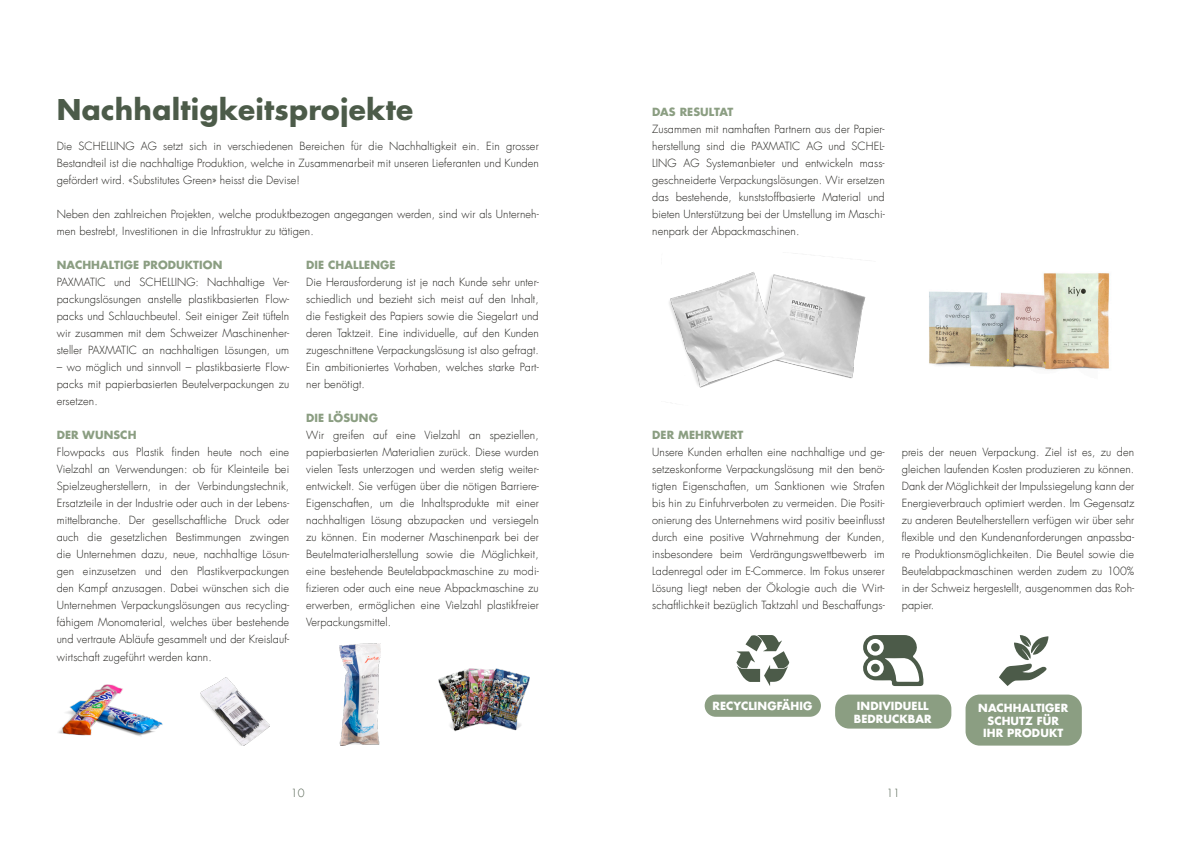
<style>
.page{position:relative;width:1191px;height:842px;background:#fff}
.page>*{position:absolute;margin:0;border:0;box-sizing:border-box;transform-origin:0 0}
.t1{font:700 28px "Futura Com";letter-spacing:.01em;color:#4c5b49}
.t2{font:300 11px/17px "Futura Com";letter-spacing:.01em;color:#21201c;text-align:justify}
.t3{font:700 11px "Futura Com";letter-spacing:.01em;color:#8b9e82}
.t4{font:700 11px/12.6px "Futura Com";letter-spacing:.01em;color:#fff}
.t5{font:300 11px "Futura Com";color:#4c5b49}
</style>
<div class="page">
<img style="left:669px;top:253px;width:197px;height:135px">
<img style="left:929px;top:273px;width:181px;height:97px">
<svg style="left:863px;top:635px;width:60px;height:51px"></svg>
<div style="left:871px;top:643px;width:8px;height:9px;background:#4c5b49;border-radius:50%"></div>
<div style="left:871px;top:664px;width:8px;height:8px;background:#4c5b49;border-radius:50%"></div>
<div style="left:835px;top:694px;width:116px;height:35px;background:#8b9e82;border-radius:14px"></div>
<div style="left:704px;top:694px;width:117px;height:23px;background:#8b9e82;border-radius:11px"></div>
<svg style="left:736px;top:635px;width:53px;height:51px"></svg>
<div style="left:965px;top:694px;width:116px;height:52px;background:#8b9e82;border-radius:14px"></div>
<svg style="left:999px;top:635px;width:49px;height:51px"></svg>
<img style="left:58px;top:684px;width:105px;height:53px">
<img style="left:201px;top:677px;width:69px;height:69px">
<img style="left:339px;top:643px;width:42px;height:103px">
<img style="left:438px;top:668px;width:92px;height:64px">
<h1 class="t1" style="left:57px;top:88px;width:358px">Nachhaltigkeitsprojekte</h1>
<p class="t2" style="left:57px;top:138px;width:483px">Die SCHELLING AG setzt sich in verschiedenen Bereichen für die Nachhaltigkeit ein. Ein grosser Bestandteil ist die nachhaltige Produktion, welche in Zusammenarbeit mit unseren Lieferanten und Kunden gefördert wird. «Substitutes Green» heisst die Devise!</p>
<p class="t2" style="left:57px;top:206px;width:483px">Neben den zahlreichen Projekten, welche produktbezogen angegangen werden, sind wir als Unterneh&shy;men bestrebt, Investitionen in die Infrastruktur zu tätigen.</p>
<p class="t3" style="left:57px;top:257px;width:167px">NACHHALTIGE PRODUKTION</p>
<p class="t2" style="left:57px;top:274px;width:234px">PAXMATIC und SCHELLING: Nachhaltige Ver&shy;packungslösungen anstelle plastikbasierten Flow&shy;packs und Schlauchbeutel. Seit einiger Zeit tüfteln wir zusammen mit dem Schweizer Maschinenher&shy;steller PAXMATIC an nachhaltigen Lösungen, um</p>
<p class="t2" style="left:57px;top:359px;width:234px">– wo möglich und sinnvoll – plastikbasierte Flow&shy;packs mit papierbasierten Beutelverpackungen zu ersetzen.</p>
<p class="t3" style="left:57px;top:427px;width:81px">DER WUNSCH</p>
<p class="t2" style="left:57px;top:444px;width:234px">Flowpacks aus Plastik finden heute noch eine Vielzahl an Verwendungen: ob für Kleinteile bei Spielzeugherstellern, in der Verbindungstechnik, Ersatzteile in der Industrie oder auch in der Lebens&shy;mittelbranche. Der gesellschaftliche Druck oder auch die gesetzlichen Bestimmungen zwingen die Unternehmen dazu, neue, nachhaltige Lösun&shy;gen einzusetzen und den Plastikverpackungen den Kampf anzusagen. Dabei wünschen sich die Unternehmen Verpackungslösungen aus recycling&shy;fähigem Monomaterial, welches über bestehende und vertraute Abläufe gesammelt und der Kreislauf&shy;wirtschaft zugeführt werden kann.</p>
<p class="t3" style="left:306px;top:257px;width:91px">DIE CHALLENGE</p>
<p class="t2" style="left:306px;top:274px;width:234px">Die Herausforderung ist je nach Kunde sehr unter&shy;schiedlich und bezieht sich meist auf den Inhalt, die Festigkeit des Papiers sowie die Siegelart und deren Taktzeit. Eine individuelle, auf den Kunden zugeschnittene Verpackungslösung ist also gefragt.<br>Ein ambitioniertes Vorhaben, welches starke Part&shy;ner benötigt.</p>
<p class="t3" style="left:306px;top:410px;width:73px">DIE LÖSUNG</p>
<p class="t2" style="left:306px;top:427px;width:234px">Wir greifen auf eine Vielzahl an speziellen, papierbasierten Materialien zurück. Diese wurden vielen Tests unterzogen und werden stetig weiter&shy;entwickelt. Sie verfügen über die nötigen Barriere-Eigenschaften, um die Inhaltsprodukte mit einer nachhaltigen Lösung abzupacken und versiegeln zu können. Ein moderner Maschinenpark bei der Beutelmaterialherstellung sowie die Möglichkeit, eine bestehende Beutelabpackmaschine zu modi&shy;fizieren oder auch eine neue Abpackmaschine zu erwerben, ermöglichen eine Vielzahl plastikfreier Verpackungsmittel.</p>
<p class="t3" style="left:652px;top:104px;width:83px">DAS RESULTAT</p>
<p class="t2" style="left:652px;top:121px;width:234px">Zusammen mit namhaften Partnern aus der Papier&shy;herstellung sind die PAXMATIC AG und SCHEL-LING AG Systemanbieter und entwickeln mass&shy;geschneiderte Verpackungslösungen. Wir ersetzen das bestehende, kunststoffbasierte Material und bieten Unterstützung bei der Umstellung im Maschi&shy;nenpark der Abpackmaschinen.</p>
<p class="t3" style="left:652px;top:427px;width:93px">DER MEHRWERT</p>
<p class="t2" style="left:652px;top:444px;width:234px">Unsere Kunden erhalten eine nachhaltige und ge&shy;setzeskonforme Verpackungslösung mit den benö&shy;tigten Eigenschaften, um Sanktionen wie Strafen bis hin zu Einfuhrverboten zu vermeiden. Die Positi&shy;onierung des Unternehmens wird positiv beeinflusst durch eine positive Wahrnehmung der Kunden, insbesondere beim Verdrängungswettbewerb im Ladenregal oder im E-Commerce. Im Fokus unserer Lösung liegt neben der Ökologie auch die Wirt&shy;schaftlichkeit bezüglich Taktzahl und Beschaffungs-</p>
<p class="t2" style="left:901px;top:444px;width:234px">preis der neuen Verpackung. Ziel ist es, zu den gleichen laufenden Kosten produzieren zu können.<br>Dank der Möglichkeit der Impulssiegelung kann der Energieverbrauch optimiert werden. Im Gegensatz zu anderen Beutelherstellern verfügen wir über sehr flexible und den Kundenanforderungen anpassba&shy;re Produktionsmöglichkeiten. Die Beutel sowie die Beutelabpackmaschinen werden zudem zu 100% in der Schweiz hergestellt, ausgenommen das Roh&shy;papier.</p>
<p class="t4" style="left:712px;top:699px;width:101px">RECYCLINGFÄHIG</p>
<p class="t4" style="left:978px;top:701px;width:91px;text-align:center">NACHHALTIGER<br>SCHUTZ FÜR<br>IHR PRODUKT</p>
<p class="t4" style="left:854px;top:699px;width:79px">INDIVIDUELL<br>BEDRUCKBAR</p>
<p class="t5" style="left:291px;top:785px;width:15px">10</p>
<p class="t5" style="left:886px;top:785px;width:15px">11</p>
</div>
